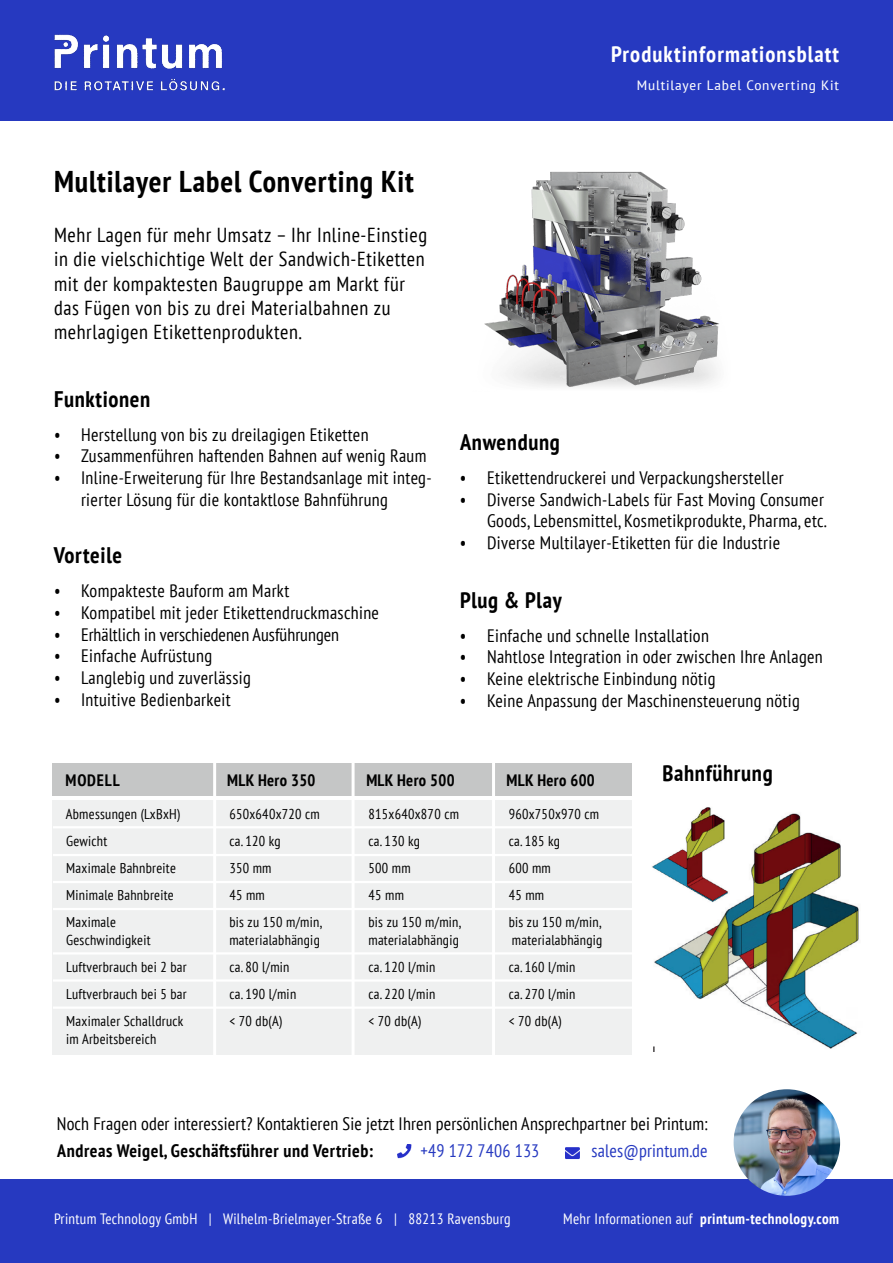
<style>
.page{position:relative;width:893px;height:1263px;background:#fff}
.page>*{position:absolute;margin:0;border:0;box-sizing:border-box;transform-origin:0 0}
.t1{font:700 condensed 30px "PT Sans";letter-spacing:.03em;color:#000}
.t2{font:700 condensed 22.5px "PT Sans";letter-spacing:.03em;color:#000}
.t3{font:700 condensed 22.5px "PT Sans";letter-spacing:.05em;color:#fff}
.t4{font:condensed 20.25px/24.3px "PT Sans";letter-spacing:.03em;color:#000}
.t5{font:condensed 18px/21.6px "PT Sans";letter-spacing:.02em;color:#000}
.t6{font:700 condensed 18px "PT Sans";letter-spacing:.03em;color:#000}
.t7{font:condensed 18px "PT Sans";color:#000}
.t8{font:condensed 18px "PT Sans";letter-spacing:.01em;color:#2639c0}
.t9{font:700 condensed 16.5px "PT Sans";letter-spacing:.02em;color:#000}
.t10{font:condensed 15px "PT Sans";letter-spacing:.02em;color:#fff}
.t11{font:700 condensed 15px "PT Sans";letter-spacing:.03em;color:#fff}
.t12{font:condensed 14.25px/27px "PT Sans";letter-spacing:.02em;color:#000}
.t13{font:condensed 13.5px "PT Sans";letter-spacing:.05em;color:#fff;scale:1.22 1}
.s1{font-weight:400}
</style>
<div class="page">
<img style="left:484px;top:171px;width:235px;height:217px">
<div style="left:53px;top:800px;width:579px;height:255px;background:#eff0f0"></div>
<div style="left:53px;top:764px;width:579px;height:32px;background:#c5c6c6"></div>
<hr style="left:53px;top:826px;width:583px;height:2px;background:#fff">
<hr style="left:53px;top:854px;width:586px;height:2px;background:#fff">
<hr style="left:53px;top:881px;width:582px;height:2px;background:#fff">
<hr style="left:53px;top:908px;width:585px;height:2px;background:#fff">
<hr style="left:53px;top:952px;width:585px;height:2px;background:#fff">
<hr style="left:53px;top:979px;width:582px;height:3px;background:#fff">
<hr style="left:53px;top:1006px;width:586px;height:3px;background:#fff">
<hr style="left:352px;top:758px;width:3px;height:297px;background:#fff">
<hr style="left:492px;top:758px;width:3px;height:297px;background:#fff">
<hr style="left:213px;top:758px;width:3px;height:297px;background:#fff">
<div style="left:0;top:1180px;width:893px;height:83px;background:#2639c0"></div>
<img style="left:734px;top:1089px;width:106px;height:107px;border-radius:53px">
<img style="left:565px;top:1147px;width:15px;height:12px">
<img style="left:397px;top:1144px;width:14px;height:14px">
<div style="left:0;top:0;width:893px;height:120px;background:#2639c0"></div>
<img style="left:54px;top:35px;width:171px;height:55px">
<img style="left:652px;top:807px;width:207px;height:245px">
<div style="left:654px;top:1036px;width:152px;height:17px;background:#fff"></div>
<p class="t3" style="left:611px;top:39px;width:229px">Produktinformationsblatt</p>
<h1 class="t1" style="left:54px;top:161px;width:361px">Multilayer Label Converting Kit</h1>
<p class="t4" style="left:54px;top:222px;width:375px">Mehr Lagen für mehr Umsatz – Ihr Inline-Einstieg in die vielschichtige Welt der Sandwich-Etiketten mit der kompaktesten Baugruppe am Markt für das Fügen von bis zu drei Materialbahnen zu mehrlagigen Etikettenprodukten.</p>
<p class="t13" style="left:637px;top:77px;width:167px">Multilayer Label Converting Kit</p>
<p class="t2" style="left:54px;top:384px;width:98px">Funktionen</p>
<p class="t5" style="left:54px;top:423px;width:316px">• Herstellung von bis zu dreilagigen Etiketten</p>
<p class="t5" style="left:54px;top:445px;width:374px">• Zusammenführen haftenden Bahnen auf wenig Raum</p>
<p class="t5" style="left:81px;top:466px;width:352px;text-indent:-27px">• Inline-Erweiterung für Ihre Bestandsanlage mit integ&shy;rierter Lösung für die kontaktlose Bahnführung</p>
<p class="t5" style="left:460px;top:466px;width:325px">• Etikettendruckerei und Verpackungshersteller</p>
<p class="t2" style="left:460px;top:427px;width:101px">Anwendung</p>
<p class="t5" style="left:460px;top:488px;width:368px;text-align:right">• Diverse Sandwich-Labels für Fast Moving Consumer<br>Goods, Lebensmittel, Kosmetikprodukte, Pharma, etc.</p>
<p class="t5" style="left:460px;top:531px;width:322px">• Diverse Multilayer-Etiketten für die Industrie</p>
<p class="t2" style="left:54px;top:540px;width:70px">Vorteile</p>
<p class="t5" style="left:54px;top:580px;width:237px">• Kompakteste Bauform am Markt</p>
<p class="t5" style="left:54px;top:601px;width:327px">• Kompatibel mit jeder Etikettendruckmaschine</p>
<p class="t7" style="left:54px;top:623px;width:287px">• Erhältlich in verschiedenen Ausführungen</p>
<p class="t5" style="left:54px;top:645px;width:160px">• Einfache Aufrüstung</p>
<p class="t5" style="left:54px;top:666px;width:198px">• Langlebig und zuverlässig</p>
<p class="t5" style="left:54px;top:688px;width:178px">• Intuitive Bedienbarkeit</p>
<p class="t2" style="left:460px;top:585px;width:103px">Plug &amp; Play</p>
<p class="t5" style="left:460px;top:624px;width:250px">• Einfache und schnelle Installation</p>
<p class="t5" style="left:460px;top:646px;width:364px">• Nahtlose Integration in oder zwischen Ihre Anlagen</p>
<p class="t5" style="left:460px;top:667px;width:257px">• Keine elektrische Einbindung nötig</p>
<p class="t5" style="left:460px;top:689px;width:341px">• Keine Anpassung der Maschinensteuerung nötig</p>
<p class="t9" style="left:66px;top:769px;width:56px">MODELL</p>
<p class="t12" style="left:66px;top:800px;width:116px">Abmessungen (LxBxH)<br>Gewicht<br>Maximale Bahnbreite<br>Minimale Bahnbreite<br>Maximale</p>
<p class="t12" style="left:66px;top:926px;width:122px">Geschwindigkeit<br>Luftverbrauch bei 2 bar<br>Luftverbrauch bei 5 bar<br>Maximaler Schalldruck</p>
<p class="t12" style="left:66px;top:1025px;width:92px">im Arbeitsbereich</p>
<p class="t9" style="left:227px;top:769px;width:90px">MLK Hero 350</p>
<p class="t12" style="left:229px;top:800px;width:94px">650x640x720 cm ca. 120 kg<br>350 mm<br>45 mm<br>bis zu 150 m/min,</p>
<p class="t12" style="left:229px;top:926px;width:92px">materialabhängig ca. 80 l/min<br>ca. 190 l/min<br>&lt; 70 db(A)</p>
<p class="t9" style="left:366px;top:769px;width:90px">MLK Hero 500</p>
<p class="t12" style="left:368px;top:800px;width:94px">815x640x870 cm ca. 130 kg<br>500 mm<br>45 mm<br>bis zu 150 m/min,</p>
<p class="t12" style="left:368px;top:926px;width:92px">materialabhängig ca. 120 l/min<br>ca. 220 l/min<br>&lt; 70 db(A)</p>
<p class="t9" style="left:507px;top:769px;width:90px">MLK Hero 600</p>
<p class="t12" style="left:509px;top:800px;width:94px">960x750x970 cm ca. 185 kg<br>600 mm<br>45 mm<br>bis zu 150 m/min,</p>
<p class="t12" style="left:509px;top:926px;width:95px">materialabhängig ca. 160 l/min<br>ca. 270 l/min<br>&lt; 70 db(A)</p>
<p class="t2" style="left:662px;top:758px;width:112px">Bahnführung</p>
<p class="t5" style="left:57px;top:1112px;width:652px">Noch Fragen oder interessiert? Kontaktieren Sie jetzt Ihren persönlichen Ansprechpartner bei Printum:</p>
<p class="t6" style="left:57px;top:1138px;width:318px">Andreas Weigel, Geschäftsführer und Vertrieb:</p>
<p class="t8" style="left:421px;top:1139px;width:120px">+49 172 7406 133</p>
<p class="t8" style="left:591px;top:1139px;width:118px">sales@printum.de</p>
<p class="t10" style="left:54px;top:1209px;width:458px">Printum Technology GmbH | Wilhelm-Brielmayer-Straße 6 | 88213 Ravensburg</p>
<p class="t11" style="left:563px;top:1209px;width:277px"><span class="s1">Mehr Informationen auf</span> printum-technology.com</p>
</div>
